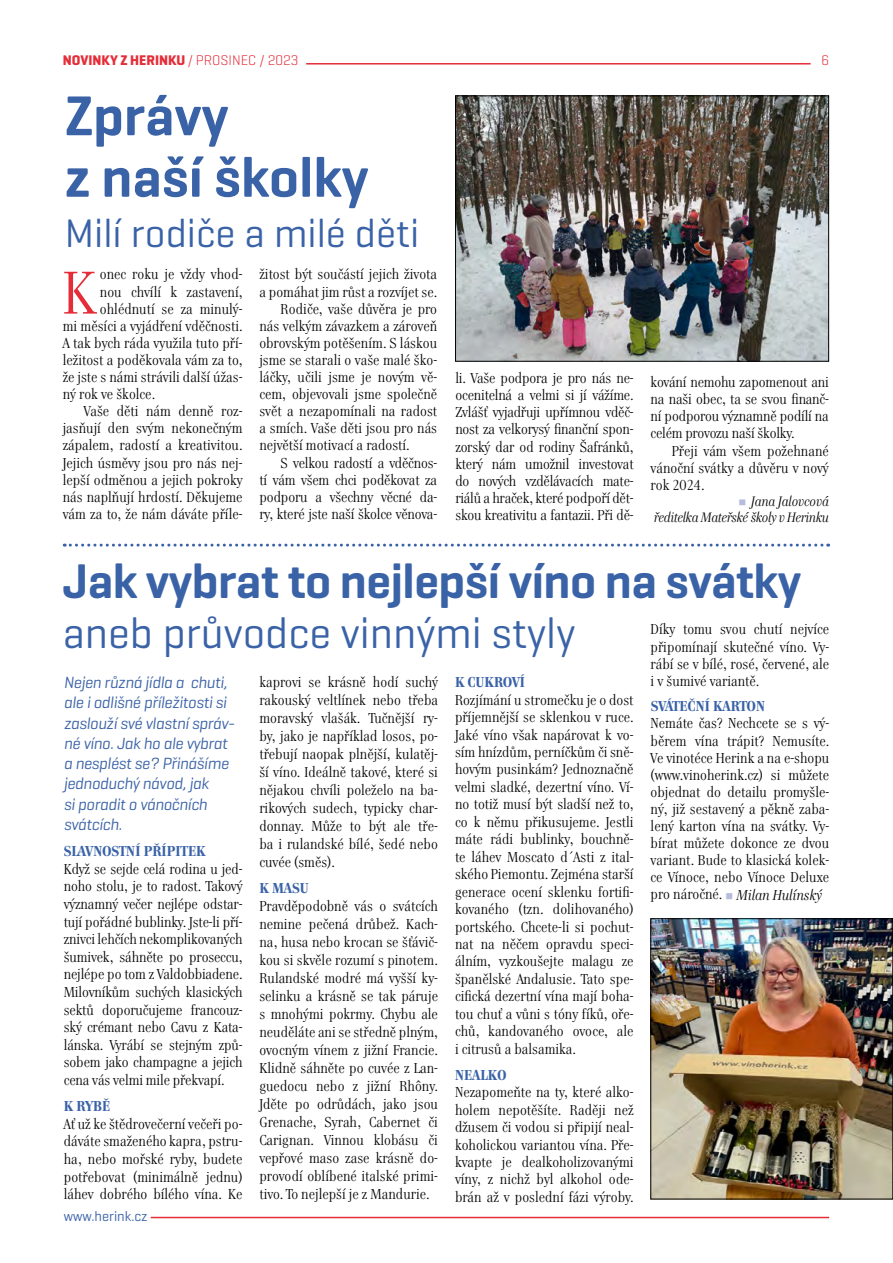
<style>
.page{position:relative;width:893px;height:1263px;background:#fff}
.page>*{position:absolute;margin:0;border:0;box-sizing:border-box;transform-origin:0 0}
.t1{font:59.85px "Genre";color:#e42d39}
.t2{font:600 57px/61.5px "Geogrotesque";color:#3a62a7}
.t3{font:600 49.5px "Geogrotesque";letter-spacing:-.01em;color:#3a62a7}
.t4{font:43.95px "Geogrotesque";color:#3a62a7}
.t5{font:40.5px "Geogrotesque";color:#3a62a7}
.t6{font:italic 16.5px/20.2px "Geogrotesque";letter-spacing:-.02em;color:#3a62a7}
.t7{font:14.25px/18px "Genre";color:#000;text-align:justify}
.t8{font:700 14.25px "Genre";letter-spacing:.015em;color:#3a62a7}
.t9{font:700 14.25px "Geogrotesque";color:#e42d39}
.t10{font:14.25px "Geogrotesque";color:#3a62a7}
.t11{font:300 14.25px "Geogrotesque";color:#e42d39}
.t12{font:italic 13.5px/16.2px "Genre";letter-spacing:-.02em;color:#000;text-align:right}
.s1{font-weight:300}
.s2{color:#b6bcdc}
.s3{font-style:italic}
</style>
<div class="page">
<hr style="left:151px;top:1217px;width:678px;height:1px;background:#e42d39">
<img style="left:457px;top:98px;width:370px;height:261px">
<div style="left:455px;top:96px;width:374px;height:265px;border:1px solid #000"></div>
<img style="left:653px;top:920px;width:238px;height:277px">
<div style="left:651px;top:918px;width:242px;height:281px;border:1px solid #000"></div>
<svg style="left:64px;top:544px;width:765px;height:3px"></svg>
<hr style="left:306px;top:63px;width:505px;height:2px;background:#e42d39">
<p class="t9" style="left:63px;top:51px;width:237px">NOVINKY Z HERINKU <span class="s1">/ PROSINEC / 2023</span></p>
<p class="t11" style="left:821px;top:51px;width:9px">6</p>
<h2 class="t2" style="left:65px;top:84px;width:305px">Zprávy<br>z naší školky</h2>
<h3 class="t5" style="left:65px;top:208px;width:356px">Milí rodiče a milé děti</h3>
<p class="t7" style="left:259px;top:267px;width:179px">žitost být součástí jejich života</p>
<p class="t7" style="left:259px;top:284px;width:179px">a pomáhat jim růst a rozvíjet se.</p>
<p class="t7" style="left:281px;top:301px;width:158px">Rodiče, vaše důvěra je pro</p>
<p class="t7" style="left:259px;top:318px;width:179px">nás velkým závazkem a zároveň</p>
<p class="t7" style="left:259px;top:335px;width:179px">obrovským potěšením. S láskou</p>
<p class="t7" style="left:259px;top:352px;width:179px">jsme se starali o vaše malé ško-</p>
<p class="t7" style="left:259px;top:370px;width:179px">láčky, učili jsme je novým vě-</p>
<p class="t7" style="left:259px;top:387px;width:179px">cem, objevovali jsme společně</p>
<p class="t7" style="left:259px;top:404px;width:179px">svět a nezapomínali na radost</p>
<p class="t7" style="left:259px;top:421px;width:179px">a smích. Vaše děti jsou pro nás</p>
<p class="t7" style="left:259px;top:438px;width:152px">největší motivací a radostí.</p>
<p class="t7" style="left:281px;top:455px;width:158px">S velkou radostí a vděčnos-</p>
<p class="t7" style="left:259px;top:472px;width:179px">tí vám všem chci poděkovat za</p>
<p class="t7" style="left:259px;top:489px;width:179px">podporu a všechny věcné da-</p>
<p class="t7" style="left:259px;top:506px;width:179px">ry, které jste naší školce věnova-</p>
<h1 class="t1" style="left:63px;top:260px;width:36px">K</h1>
<p class="t7" style="left:100px;top:267px;width:144px">onec roku je vždy vhod-</p>
<p class="t7" style="left:100px;top:284px;width:144px">nou chvílí k zastavení,</p>
<p class="t7" style="left:100px;top:301px;width:144px">ohlédnutí se za minulý-</p>
<p class="t7" style="left:63px;top:318px;width:181px">mi měsíci a vyjádření vděčnosti.</p>
<p class="t7" style="left:63px;top:335px;width:181px">A tak bych ráda využila tuto pří-</p>
<p class="t7" style="left:63px;top:352px;width:181px">ležitost a poděkovala vám za to,</p>
<p class="t7" style="left:63px;top:370px;width:181px">že jste s námi strávili další úžas-</p>
<p class="t7" style="left:63px;top:387px;width:94px">ný rok ve školce.</p>
<p class="t7" style="left:84px;top:404px;width:160px">Vaše děti nám denně roz-</p>
<p class="t7" style="left:63px;top:421px;width:181px">jasňují den svým nekonečným</p>
<p class="t7" style="left:63px;top:438px;width:181px">zápalem, radostí a kreativitou.</p>
<p class="t7" style="left:63px;top:455px;width:181px">Jejich úsměvy jsou pro nás nej-</p>
<p class="t7" style="left:63px;top:472px;width:181px">lepší odměnou a jejich pokroky</p>
<p class="t7" style="left:63px;top:489px;width:181px">nás naplňují hrdostí. Děkujeme</p>
<p class="t7" style="left:63px;top:506px;width:181px">vám za to, že nám dáváte příle-</p>
<p class="t7" style="left:455px;top:371px;width:180px;line-height:17.1px">li. Vaše podpora je pro nás ne&shy;ocenitelná a velmi si jí vážíme.<br>Zvlášť vyjadřuji upřímnou vděč&shy;nost za velkorysý finanční spon&shy;zorský dar od rodiny Šafránků, který nám umožnil investovat do nových vzdělávacích mate&shy;riálů a hraček, které podpoří dět&shy;skou kreativitu a fantazii. Při dě-</p>
<p class="t7" style="left:651px;top:375px;width:180px;line-height:17.1px">kování nemohu zapomenout ani na naši obec, ta se svou finanč&shy;ní podporou významně podílí na celém provozu naší školky.</p>
<p class="t7" style="left:651px;top:443px;width:180px;line-height:17.1px;text-indent:21px">Přeji vám všem požehnané vánoční svátky a důvěru v nový rok 2024.</p>
<p class="t12" style="left:654px;top:494px;width:177px">Jana Jalovcová<br>ředitelka Mateřské školy v Herinku</p>
<h3 class="t3" style="left:63px;top:550px;width:740px">Jak vybrat to nejlepší víno na svátky</h3>
<h3 class="t4" style="left:63px;top:605px;width:514px">aneb průvodce vinnými styly</h3>
<p class="t6" style="left:64px;top:672px;width:173px">Nejen různá jídla a chuti, ale i odlišné příležitosti si zaslouží své vlastní správ&shy;né víno. Jak ho ale vybrat a nesplést se? Přinášíme jednoduchý návod, jak<br>si poradit o vánočních svátcích.</p>
<p class="t8" style="left:64px;top:843px;width:143px">SLAVNOSTNÍ PŘÍPITEK</p>
<p class="t7" style="left:64px;top:861px;width:180px;line-height:17.5px">Když se sejde celá rodina u jed&shy;noho stolu, je to radost. Takový významný večer nejlépe odstar&shy;tují pořádné bublinky. Jste-li pří&shy;znivci lehčích nekomplikovaných šumivek, sáhněte po proseccu, nejlépe po tom z Valdobbiadene.<br>Milovníkům suchých klasických sektů doporučujeme francouz&shy;ský crémant nebo Cavu z Kata&shy;lánska. Vyrábí se stejným způ&shy;sobem jako champagne a jejich cena vás velmi mile překvapí.</p>
<p class="t8" style="left:64px;top:1098px;width:48px">K RYBĚ</p>
<p class="t7" style="left:64px;top:1116px;width:180px;line-height:17.5px">Ať už ke štědrovečerní večeři po&shy;dáváte smaženého kapra, pstru&shy;ha, nebo mořské ryby, budete potřebovat (minimálně jednu) láhev dobrého bílého vína. Ke</p>
<p class="t7" style="left:651px;top:622px;width:180px;line-height:17.1px">Díky tomu svou chutí nejvíce připomínají skutečné víno. Vy&shy;rábí se v bílé, rosé, červené, ale i v šumivé variantě.</p>
<p class="t8" style="left:651px;top:698px;width:116px">SVÁTEČNÍ KARTON</p>
<p class="t7" style="left:651px;top:716px;width:180px;line-height:17.1px">Nemáte čas? Nechcete se s vý&shy;běrem vína trápit? Nemusíte.<br>Ve vinotéce Herink a na e-shopu (www.vinoherink.cz) si můžete objednat do detailu promyšle&shy;ný, již sestavený a pěkně zaba&shy;lený karton vína na svátky. Vy&shy;bírat můžete dokonce ze dvou variant. Bude to klasická kolek&shy;ce Vínoce, nebo Vínoce Deluxe pro náročné. <span class="s2">■</span> <span class="s3">Milan Hulínský</span></p>
<p class="t8" style="left:455px;top:674px;width:71px">K CUKROVÍ</p>
<p class="t7" style="left:455px;top:692px;width:180px;line-height:17.4px">Rozjímání u stromečku je o dost příjemnější se sklenkou v ruce.<br>Jaké víno však napárovat k vo&shy;sím hnízdům, perníčkům či sně&shy;hovým pusinkám? Jednoznačně velmi sladké, dezertní víno. Ví&shy;no totiž musí být sladší než to, co k němu přikusujeme. Jestli máte rádi bublinky, bouchně&shy;te láhev Moscato d´Asti z ital&shy;ského Piemontu. Zejména starší generace ocení sklenku fortifi&shy;kovaného (tzn. dolihovaného) portského. Chcete-li si pochut&shy;nat na něčem opravdu speci&shy;álním, vyzkoušejte malagu ze španělské Andalusie. Tato spe&shy;cifická dezertní vína mají boha&shy;tou chuť a vůni s tóny fíků, oře&shy;chů, kandovaného ovoce, ale i citrusů a balsamika.</p>
<p class="t8" style="left:455px;top:1067px;width:53px">NEALKO</p>
<p class="t7" style="left:455px;top:1085px;width:180px;line-height:17.4px">Nezapomeňte na ty, které alko&shy;holem nepotěšíte. Raději než džusem či vodou si připijí neal&shy;koholickou variantou vína. Pře&shy;kvapte je dealkoholizovanými víny, z nichž byl alkohol ode&shy;brán až v poslední fázi výroby.</p>
<p class="t7" style="left:259px;top:675px;width:180px">kaprovi se krásně hodí suchý rakouský veltlínek nebo třeba moravský vlašák. Tučnější ry&shy;by, jako je například losos, po&shy;třebují naopak plnější, kulatěj&shy;ší víno. Ideálně takové, které si nějakou chvíli poleželo na ba&shy;rikových sudech, typicky char&shy;donnay. Může to být ale tře&shy;ba i rulandské bílé, šedé nebo cuvée (směs).</p>
<p class="t8" style="left:259px;top:880px;width:51px">K MASU</p>
<p class="t7" style="left:259px;top:899px;width:180px">Pravděpodobně vás o svátcích nemine pečená drůbež. Kach&shy;na, husa nebo krocan se šťávič&shy;kou si skvěle rozumí s pinotem.<br>Rulandské modré má vyšší ky&shy;selinku a krásně se tak páruje s mnohými pokrmy. Chybu ale neuděláte ani se středně plným, ovocným vínem z jižní Francie.<br>Klidně sáhněte po cuvée z Lan&shy;guedocu nebo z jižní Rhôny.<br>Jděte po odrůdách, jako jsou Grenache, Syrah, Cabernet či Carignan. Vinnou klobásu či vepřové maso zase krásně do&shy;provodí oblíbené italské primi&shy;tivo. To nejlepší je z Mandurie.</p>
<p class="t10" style="left:64px;top:1208px;width:86px">www.herink.cz</p>
</div>
